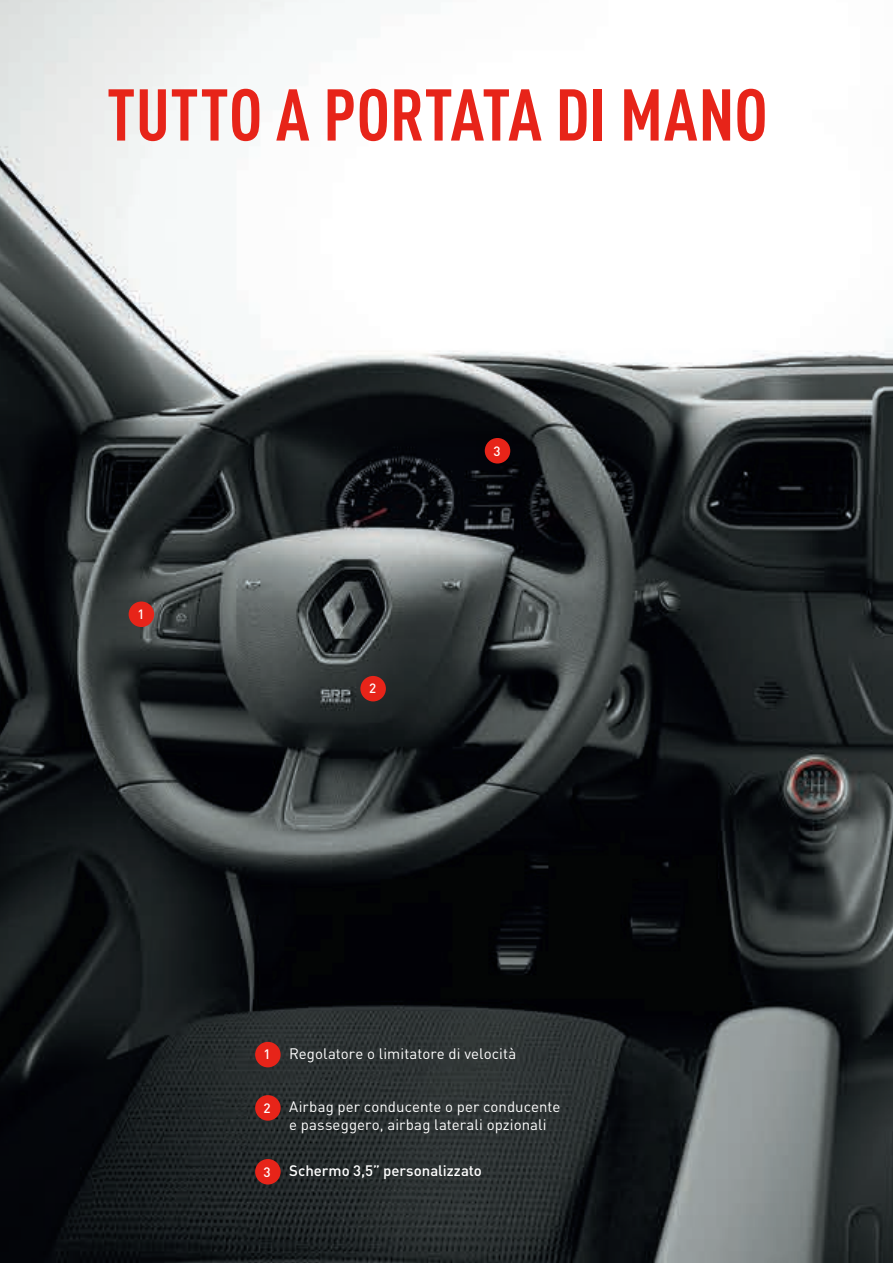
<style>
.page{position:relative;width:893px;height:1263px;background:#fff}
.page>*{position:absolute;margin:0;border:0;box-sizing:border-box;transform-origin:0 0}
.t1{font:700 condensed 72px "DIN Pro";letter-spacing:.005em;color:#e72419}
.t2{font:15px/18px "DIN Pro";letter-spacing:.005em;color:#fff}
.t3{font:500 15px "DIN Pro";color:#fff}
.t4{font:500 13.35px "DIN Pro";color:#fff}
.s1{font-weight:500;font-size:13.5px}
.s2{font-size:13.5px}
</style>
<div class="page">
<img style="left:0;top:0;width:893px;height:1263px">
<div style="left:485px;top:438px;width:25px;height:25px;background:#e72419;border-radius:50%"></div>
<div style="left:129px;top:601px;width:25px;height:26px;background:#e72419;border-radius:50%"></div>
<div style="left:360px;top:676px;width:26px;height:25px;background:#e72419;border-radius:50%"></div>
<div style="left:255px;top:1042px;width:26px;height:25px;background:#e72419;border-radius:50%"></div>
<div style="left:255px;top:1095px;width:26px;height:26px;background:#e72419;border-radius:50%"></div>
<div style="left:255px;top:1159px;width:26px;height:25px;background:#e72419;border-radius:50%"></div>
<h1 class="t1" style="left:107px;top:61px;width:662px">TUTTO A PORTATA DI MANO</h1>
<p class="t4" style="left:137px;top:603px;width:9px">1</p>
<p class="t4" style="left:369px;top:678px;width:9px">2</p>
<p class="t4" style="left:494px;top:440px;width:9px">3</p>
<p class="t2" style="left:264px;top:1043px;width:254px"><span class="s1">1</span> Regolatore o limitatore di velocità</p>
<p class="t2" style="left:289px;top:1096px;width:273px;text-indent:-26px"><span class="s1">2</span> Airbag per conducente o per conducente e passeggero, airbag laterali opzionali</p>
<p class="t3" style="left:264px;top:1158px;width:220px"><span class="s2">3</span> Schermo 3,5” personalizzato</p>
</div>
